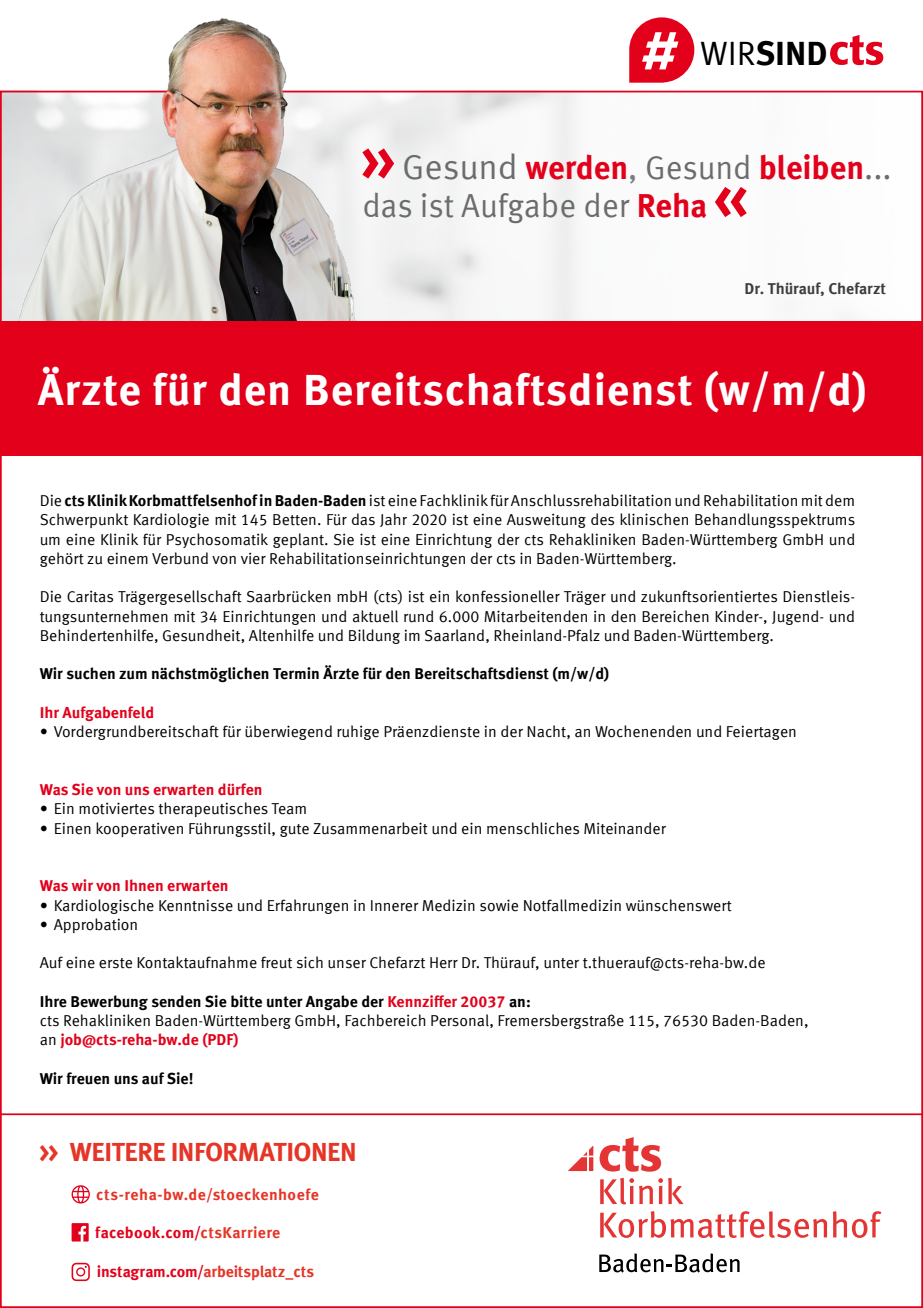
<style>
.page{position:relative;width:923px;height:1308px;background:#fff}
.page>*{position:absolute;margin:0;border:0;box-sizing:border-box;transform-origin:0 0}
.t1{font:700 43.75px "Meta Offc";letter-spacing:.02em;color:#fff}
.t2{font:700 33.6px "Meta Offc";color:#000}
.t3{font:700 33.25px "Meta Offc";color:#e2001a}
.t4{font:33.25px "Meta Offc Norm";letter-spacing:-.005em;color:#6b6c6e}
.t5{font:700 26.25px "Meta Offc";letter-spacing:-.02em;color:#e53527}
.t6{font:15.75px/19.2px "Meta Offc Norm";color:#000;text-align:justify}
.t7{font:700 15.75px "Meta Offc";color:#000}
.t8{font:700 15.75px "Meta Offc";color:#e2001a}
.t9{font:700 15.75px "Meta Offc";letter-spacing:.005em;color:#e53527}
.t10{font:700 15.75px "Meta Offc";letter-spacing:.03em;color:#e53527}
.t11{font:700 15.75px "Meta Offc";letter-spacing:.025em;color:#e2001a}
.t12{font:700 15.75px "Meta Offc";color:#3e3d40}
.s1{font-family:"Meta Offc Norm";font-weight:400}
.s2{font-family:"Meta Offc Norm";font-weight:400;font-size:35px;color:#6b6c6e}
.s3{font-family:"Meta Offc Norm";font-weight:400;color:#7c7d7f}
.s4{font-family:"Meta Offc Norm";font-weight:400;color:#6b6c6e}
.s5{font-family:"Meta Offc";font-weight:700;color:#e2001a}
.s6{font-family:"Meta Offc";font-weight:700}
.s7{color:#e2001a}
.s8{font-family:"Meta Offc Norm";font-weight:400;color:#000}
.s9{color:#e53527}
</style>
<div class="page">
<hr style="left:0;top:1113px;width:923px;height:1px;background:#e2001a">
<img style="left:0;top:18px;width:478px;height:303px">
<div style="left:629px;top:17px;width:65px;height:65px;background:#e2001a;border-radius:32px"></div>
<svg style="left:642px;top:32px;width:37px;height:37px"></svg>
<svg style="left:830px;top:35px;width:53px;height:30px"></svg>
<svg style="left:362px;top:148px;width:32px;height:31px"></svg>
<svg style="left:715px;top:187px;width:31px;height:30px"></svg>
<svg style="left:72px;top:1185px;width:18px;height:18px"></svg>
<svg style="left:72px;top:1223px;width:17px;height:18px"></svg>
<svg style="left:72px;top:1262px;width:18px;height:18px"></svg>
<div style="left:0;top:321px;width:923px;height:135px;background:#e2001a"></div>
<svg style="left:569px;top:1146px;width:24px;height:24px"></svg>
<svg style="left:599px;top:1137px;width:62px;height:34px"></svg>
<svg style="left:600px;top:1177px;width:83px;height:27px"></svg>
<svg style="left:600px;top:1211px;width:281px;height:26px"></svg>
<svg style="left:599px;top:1253px;width:140px;height:19px"></svg>
<h2 class="t2" style="left:700px;top:33px;width:129px"><span class="s1">WIR</span>SIND</h2>
<h3 class="t3" style="left:402px;top:147px;width:491px"><span class="s2">Gesund</span> werden<span class="s3">,</span> <span class="s4">Gesund</span> bleiben<span class="s4">...</span></h3>
<h3 class="t4" style="left:362px;top:186px;width:346px">das ist Aufgabe der <span class="s5">Reha</span></h3>
<p class="t12" style="left:744px;top:279px;width:143px">Dr. Thürauf, Chefarzt</p>
<h1 class="t1" style="left:38px;top:363px;width:830px">Ärzte für den Bereitschaftsdienst (w/m/d)</h1>
<p class="t6" style="left:40px;top:491px;width:817px">Die <span class="s6">cts Klinik Korbmattfelsenhof in Baden-Baden</span> ist eine Fachklinik für Anschlussrehabilitation und Rehabilitation mit dem Schwerpunkt Kardiologie mit 145 Betten. Für das Jahr 2020 ist eine Ausweitung des klinischen Behandlungsspektrums um eine Klinik für Psychosomatik geplant. Sie ist eine Einrichtung der cts Rehakliniken Baden-Württemberg GmbH und gehört zu einem Verbund von vier Rehabilitationseinrichtungen der cts in Baden-Württemberg.</p>
<p class="t6" style="left:40px;top:587px;width:817px">Die Caritas Trägergesellschaft Saarbrücken mbH (cts) ist ein konfessioneller Träger und zukunftsorientiertes Dienstleis&shy;tungsunternehmen mit 34 Einrichtungen und aktuell rund 6.000 Mitarbeitenden in den Bereichen Kinder-, Jugend- und Behindertenhilfe, Gesundheit, Altenhilfe und Bildung im Saarland, Rheinland-Pfalz und Baden-Württemberg.</p>
<p class="t7" style="left:40px;top:664px;width:571px">Wir suchen zum nächstmöglichen Termin Ärzte für den Bereitschaftsdienst (m/w/d)</p>
<p class="t8" style="left:40px;top:703px;width:116px">Ihr Aufgabenfeld</p>
<p class="t6" style="left:40px;top:722px;width:759px">• Vordergrundbereitschaft für überwiegend ruhige Präenzdienste in der Nacht, an Wochenenden und Feiertagen</p>
<p class="t8" style="left:40px;top:780px;width:224px">Was Sie von uns erwarten dürfen</p>
<p class="t6" style="left:40px;top:799px;width:269px">• Ein motiviertes therapeutisches Team</p>
<p class="t6" style="left:40px;top:818px;width:627px">• Einen kooperativen Führungsstil, gute Zusammenarbeit und ein menschliches Miteinander</p>
<p class="t8" style="left:40px;top:876px;width:190px">Was wir von Ihnen erwarten</p>
<p class="t6" style="left:40px;top:895px;width:693px">• Kardiologische Kenntnisse und Erfahrungen in Innerer Medizin sowie Notfallmedizin wünschenswert</p>
<p class="t6" style="left:40px;top:915px;width:100px">• Approbation</p>
<p class="t6" style="left:40px;top:953px;width:727px">Auf eine erste Kontaktaufnahme freut sich unser Chefarzt Herr Dr. Thürauf, unter t.thuerauf@cts-reha-bw.de</p>
<p class="t7" style="left:40px;top:991px;width:492px">Ihre Bewerbung senden Sie bitte unter Angabe der <span class="s7">Kennziffer 20037</span> an:</p>
<p class="t6" style="left:40px;top:1011px;width:770px">cts Rehakliniken Baden-Württemberg GmbH, Fachbereich Personal, Fremersbergstraße 115, 76530 Baden-Baden,</p>
<p class="t8" style="left:40px;top:1030px;width:200px"><span class="s8">an</span> job@cts-reha-bw.de (PDF)</p>
<p class="t7" style="left:40px;top:1068px;width:155px">Wir freuen uns auf Sie!</p>
<h3 class="t5" style="left:39px;top:1136px;width:319px">&gt;&gt; WEITERE INFORMATIONEN</h3>
<p class="t10" style="left:96px;top:1184px;width:224px">cts-reha-bw.de/stoeckenhoefe</p>
<p class="t11" style="left:95px;top:1222px;width:187px">facebook.com/<span class="s9">ctsKarriere</span></p>
<p class="t9" style="left:97px;top:1261px;width:219px"><span class="s7">instagram.com/</span>arbeitsplatz_cts</p>
</div>
